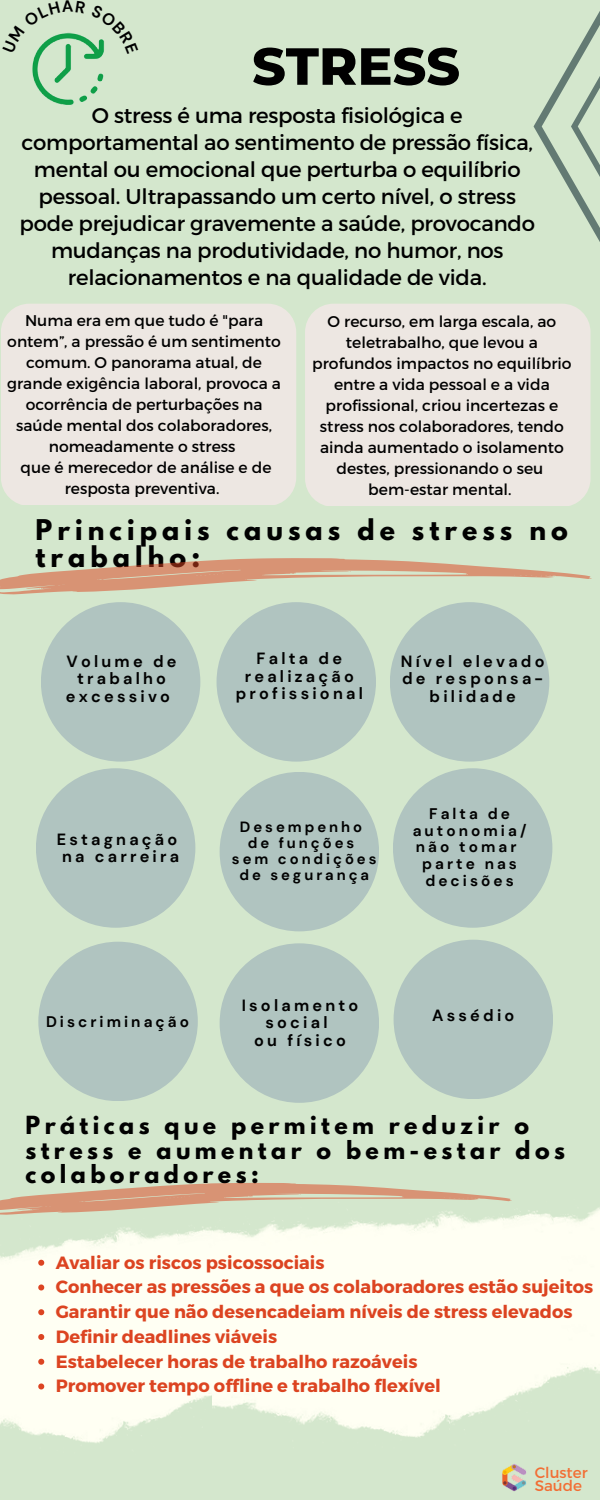
<style>
.page{position:relative;width:600px;height:1500px;background:#d4e7cd}
.page>*{position:absolute;margin:0;border:0;box-sizing:border-box;transform-origin:0 0}
.t1{font:800 52.1px "Montserrat";color:#000}
.t2{font:700 25.3px/27.8px "League Spartan";letter-spacing:.2em;color:#010101}
.t3{font:700 22.1px/24.3px "League Spartan";letter-spacing:.2em;color:#010101}
.t4{font:21.2px/27px "Montserrat";letter-spacing:-.01em;color:#000;text-align:center}
.t5{font:700 17.8px/24.8px "Montserrat";color:#dc4421}
.t6{font:700 16.2px/17.3px "DM Sans";letter-spacing:.2em;color:#010101;text-align:center}
.t7{font:15.6px/21px "Montserrat";color:#000;text-align:center}
.t8{font:15.5px/21px "Montserrat";color:#000;text-align:center}
.t9{font:700 15.3px/16.6px "DM Sans";letter-spacing:.2em;color:#010101;text-align:center}
.t10{font:15.1px/12.8px "Montserrat";color:#f26e34}
.t11{font:700 14.8px/15.9px "DM Sans";letter-spacing:.2em;color:#010101;text-align:center}
</style>
<div class="page">
<img style="left:32px;top:54px;width:72px;height:51px">
<img style="left:502px;top:1464px;width:25px;height:28px">
<svg style="left:534px;top:11px;width:66px;height:181px"></svg>
<svg style="left:571px;top:17px;width:29px;height:206px"></svg>
<svg style="left:589px;top:223px;width:11px;height:19px"></svg>
<svg style="left:0;top:558px;width:592px;height:36px"></svg>
<div style="left:1px;top:304px;width:295px;height:201px;background:#ede7e2;border-radius:28px"></div>
<div style="left:305px;top:304px;width:286px;height:202px;background:#ede7e2"></div>
<div style="left:41px;top:602px;width:159px;height:160px;background:#b0c4c0;border-radius:50%"></div>
<div style="left:217px;top:602px;width:159px;height:160px;background:#b0c4c0;border-radius:50%"></div>
<div style="left:390px;top:602px;width:159px;height:160px;background:#b0c4c0;border-radius:50%"></div>
<div style="left:36px;top:768px;width:159px;height:160px;background:#b0c4c0;border-radius:50%"></div>
<div style="left:220px;top:772px;width:159px;height:159px;background:#b0c4c0;border-radius:50%"></div>
<div style="left:393px;top:768px;width:159px;height:160px;background:#b0c4c0;border-radius:50%"></div>
<div style="left:38px;top:942px;width:160px;height:159px;background:#b0c4c0;border-radius:50%"></div>
<div style="left:220px;top:943px;width:159px;height:160px;background:#b0c4c0;border-radius:50%"></div>
<div style="left:394px;top:940px;width:159px;height:159px;background:#b0c4c0;border-radius:50%"></div>
<img style="left:0;top:1227px;width:213px;height:216px">
<img style="left:213px;top:1207px;width:387px;height:231px">
<svg style="left:0;top:1183px;width:512px;height:32px"></svg>
<svg style="left:38px;top:1260px;width:6px;height:6px"></svg>
<svg style="left:38px;top:1284px;width:6px;height:6px"></svg>
<svg style="left:38px;top:1309px;width:6px;height:6px"></svg>
<svg style="left:38px;top:1334px;width:6px;height:6px"></svg>
<svg style="left:38px;top:1359px;width:6px;height:6px"></svg>
<svg style="left:38px;top:1383px;width:6px;height:6px"></svg>
<svg style="left:35px;top:32px;width:69px;height:22px"></svg>
<h1 class="t1" style="left:252px;top:34px;width:209px">STRESS</h1>
<p class="t4" style="left:20px;top:101px;width:517px">O stress é uma resposta fisiológica e comportamental ao sentimento de pressão física, mental ou emocional que perturba o equilíbrio pessoal. Ultrapassando um certo nível, o stress pode prejudicar gravemente a saúde, provocando mudanças na produtividade, no humor, nos relacionamentos e na qualidade de vida.</p>
<p class="t8" style="left:7px;top:309px;width:275px">Numa era em que tudo é "para ontem”, a pressão é um sentimento comum. O panorama atual, de grande exigência laboral, provoca a ocorrência de perturbações na saúde mental dos colaboradores, nomeadamente o stress<br>que é merecedor de análise e de resposta preventiva.</p>
<p class="t7" style="left:312px;top:310px;width:261px">O recurso, em larga escala, ao teletrabalho, que levou a profundos impactos no equilíbrio entre a vida pessoal e a vida profissional, criou incertezas e stress nos colaboradores, tendo ainda aumentado o isolamento destes, pressionando o seu bem-estar mental.</p>
<p class="t2" style="left:36px;top:519px;width:534px">Principais causas de stress no trabalho:</p>
<p class="t6" style="left:66px;top:653px;width:112px">Volume de trabalho excessivo</p>
<p class="t6" style="left:236px;top:650px;width:129px">Falta de realização profissional</p>
<p class="t6" style="left:401px;top:653px;width:145px">Nível elevado de responsa&shy;bilidade</p>
<p class="t6" style="left:57px;top:831px;width:124px">Estagnação na carreira</p>
<p class="t11" style="left:232px;top:819px;width:146px">Desempenho de funções sem condições de segurança</p>
<p class="t9" style="left:413px;top:806px;width:115px">Falta de autonomia/ não tomar parte nas decisões</p>
<p class="t9" style="left:46px;top:1013px;width:145px">Discriminação</p>
<p class="t6" style="left:242px;top:997px;width:118px">Isolamento social<br>ou físico</p>
<p class="t6" style="left:432px;top:1007px;width:84px">Assédio</p>
<p class="t3" style="left:26px;top:1116px;width:541px">Práticas que permitem reduzir o stress e aumentar o bem-estar dos colaboradores:</p>
<p class="t5" style="left:56px;top:1249px;width:539px">Avaliar os riscos psicossociais<br>Conhecer as pressões a que os colaboradores estão sujeitos Garantir que não desencadeiam níveis de stress elevados Definir deadlines viáveis<br>Estabelecer horas de trabalho razoáveis<br>Promover tempo offline e trabalho flexível</p>
<p class="t10" style="left:535px;top:1466px;width:54px">Cluster<br>Saúde</p>
</div>
